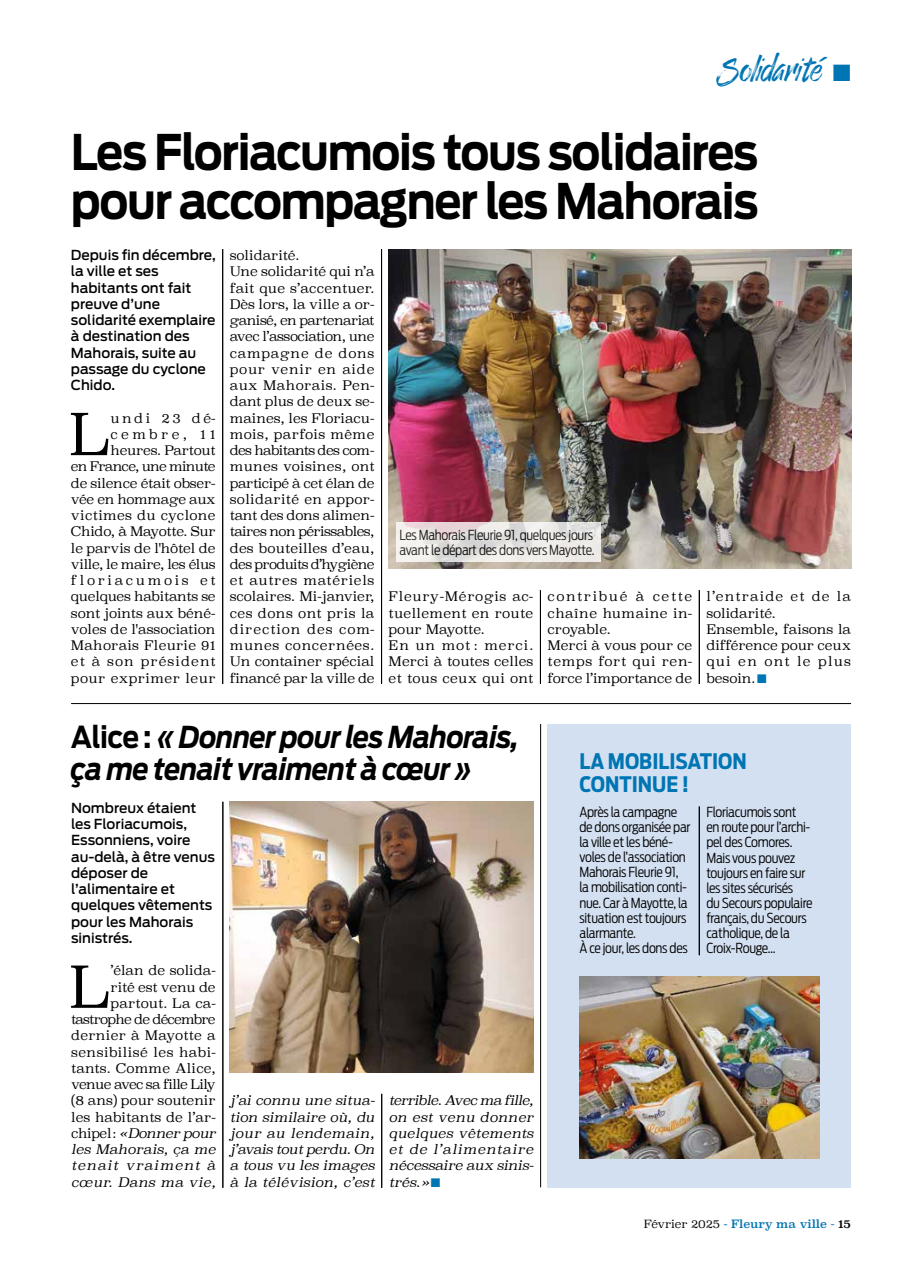
<style>
.page{position:relative;width:922px;height:1276px;background:#fff}
.page>*{position:absolute;margin:0;border:0;box-sizing:border-box;transform-origin:0 0}
.t1{font:300 56.88px "Superclarendon";color:#000}
.t2{font:700 48.75px/48.8px "Antenna";letter-spacing:-.03em;color:#000;scale:.9 1}
.t3{font:33.75px "Enjoythe Ride";color:#0075b3}
.t4{font:italic 700 30px/32.5px "Antenna";letter-spacing:-.02em;color:#000;scale:.9 1}
.t5{font:700 21.25px/22.5px "Antenna Cond";color:#0075b3}
.t6{font:300 13.75px/15px "Antenna Cond";letter-spacing:-.02em;color:#000}
.t7{font:500 13.75px/16.2px "Antenna";color:#000}
.t8{font:300 13.12px/16.2px "Superclarendon";color:#000;text-align:right}
.t9{font:italic 300 13.12px/16.2px "Superclarendon";color:#000;text-align:justify}
.t10{font:300 13.12px/16.2px "Superclarendon";letter-spacing:.025em;color:#000}
.t11{font:11.25px "Superclarendon";letter-spacing:-.01em;color:#0075b3}
.s1{color:#0075b3}
.s2{font-style:normal}
.s3{font-style:italic}
.s4{font-weight:300;color:#000}
.s5{color:#000}
</style>
<div class="page">
<hr style="left:222px;top:249px;width:1px;height:435px;background:#000">
<hr style="left:381px;top:249px;width:1px;height:435px;background:#000">
<hr style="left:540px;top:590px;width:1px;height:94px;background:#000">
<hr style="left:699px;top:590px;width:1px;height:94px;background:#000">
<hr style="left:222px;top:801px;width:1px;height:386px;background:#000">
<hr style="left:381px;top:1093px;width:1px;height:94px;background:#000">
<img style="left:389px;top:249px;width:461px;height:320px">
<hr style="left:71px;top:703px;width:779px;height:1px;background:#000">
<img style="left:230px;top:801px;width:303px;height:271px">
<div style="left:547px;top:724px;width:303px;height:463px;background:#d3e0f1"></div>
<hr style="left:699px;top:806px;width:1px;height:149px;background:#000">
<img style="left:579px;top:976px;width:240px;height:183px">
<hr style="left:540px;top:724px;width:1px;height:463px;background:#000">
<svg style="left:396px;top:522px;width:204px;height:40px;fill:#eceae7"></svg>
<h3 class="t3" style="left:720px;top:50px;width:132px">Solidarité ■</h3>
<h2 class="t2" style="left:71px;top:128px;width:765px">Les Floriacumois tous solidaires pour accompagner les Mahorais</h2>
<p class="t7" style="left:71px;top:247px;width:146px">Depuis fin décembre, la ville et ses habitants ont fait preuve d’une solidarité exemplaire à destination des<br>Mahorais, suite au passage du cyclone<br>Chido.</p>
<h1 class="t1" style="left:69px;top:397px;width:43px">L</h1>
<p class="t8" style="left:71px;top:411px;width:146px">undi 23 dé&shy;cembre, 11 heures. Partout<br>en France, une minute de silence était obser&shy;vée en hommage aux victimes du cyclone<br>Chido, à Mayotte. Sur le parvis de l'hôtel de ville, le maire, les élus floriacumois et quelques habitants se sont joints aux béné&shy;voles de l'association<br>Mahorais Fleurie 91 et à son président pour exprimer leur</p>
<p class="t8" style="left:230px;top:248px;width:146px;text-align:left">solidarité.<br>Une solidarité qui n’a fait que s’accentuer.<br>Dès lors, la ville a or&shy;ganisé, en partenariat avec l’association, une campagne de dons pour venir en aide aux Mahorais. Pen&shy;dant plus de deux se&shy;maines, les Floriacu&shy;mois, parfois même des habitants des com&shy;munes voisines, ont participé à cet élan de solidarité en appor&shy;tant des dons alimen&shy;taires non périssables, des bouteilles d’eau, des produits d’hygiène et autres matériels scolaires. Mi-janvier, ces dons ont pris la direction des com&shy;munes concernées.<br>Un container spécial financé par la ville de</p>
<p class="t6" style="left:399px;top:528px;width:196px">Les Mahorais Fleurie 91, quelques jours avant le départ des dons vers Mayotte.</p>
<p class="t10" style="left:388px;top:589px;width:146px">Fleury-Mérogis ac&shy;tuellement en route pour Mayotte.<br>En un mot : merci.<br>Merci à toutes celles et tous ceux qui ont</p>
<p class="t10" style="left:547px;top:589px;width:146px">contribué à cette chaîne humaine in&shy;croyable.<br>Merci à vous pour ce temps fort qui ren&shy;force l’importance de</p>
<p class="t8" style="left:706px;top:589px;width:146px;text-align:left">l’entraide et de la solidarité.<br>Ensemble, faisons la différence pour ceux qui en ont le plus besoin.<span class="s1">■</span></p>
<h3 class="t4" style="left:71px;top:721px;width:499px"><span class="s2">Alice :</span> «Donner pour les Mahorais, ça me tenait vraiment à cœur»</h3>
<p class="t7" style="left:71px;top:799px;width:145px">Nombreux étaient les Floriacumois,<br>Essonniens, voire au-delà, à être venus déposer de l’alimentaire et quelques vêtements pour les Mahorais sinistrés.</p>
<h1 class="t1" style="left:69px;top:949px;width:43px">L</h1>
<p class="t8" style="left:71px;top:963px;width:146px">’élan de solida-<br>rité est venu de partout. La ca&shy;tastrophe de décembre dernier à Mayotte a sensibilisé les habi&shy;tants. Comme Alice, venue avec sa fille Lily (8 ans) pour soutenir les habitants de l’ar&shy;chipel: <span class="s3">«Donner pour les Mahorais, ça me tenait vraiment à cœur. Dans ma vie,</span></p>
<p class="t9" style="left:230px;top:1092px;width:146px">j’ai connu une situa&shy;tion similaire où, du jour au lendemain, j’avais tout perdu. On a tous vu les images à la télévision, c’est</p>
<p class="t9" style="left:388px;top:1092px;width:146px">terrible. Avec ma fille, on est venu donner quelques vêtements et de l’alimentaire nécessaire aux sinis&shy;trés.»<span class="s1">■</span></p>
<h3 class="t5" style="left:579px;top:750px;width:169px">LA MOBILISATION<br>CONTINUE !</h3>
<p class="t6" style="left:579px;top:805px;width:113px">Après la campagne de dons organisée par la ville et les béné&shy;voles de l’association<br>Mahorais Fleurie 91, la mobilisation conti&shy;nue. Car à Mayotte, la situation est toujours alarmante.<br>À ce jour, les dons des</p>
<p class="t6" style="left:706px;top:805px;width:108px">Floriacumois sont en route pour l’archi&shy;pel des Comores.<br>Mais vous pouvez toujours en faire sur les sites sécurisés<br>du Secours populaire français, du Secours catholique, de la<br>Croix-Rouge…</p>
<p class="t11" style="left:643px;top:1216px;width:208px"><span class="s4">Février 2025</span> - Fleury ma ville - <span class="s5">15</span></p>
</div>
